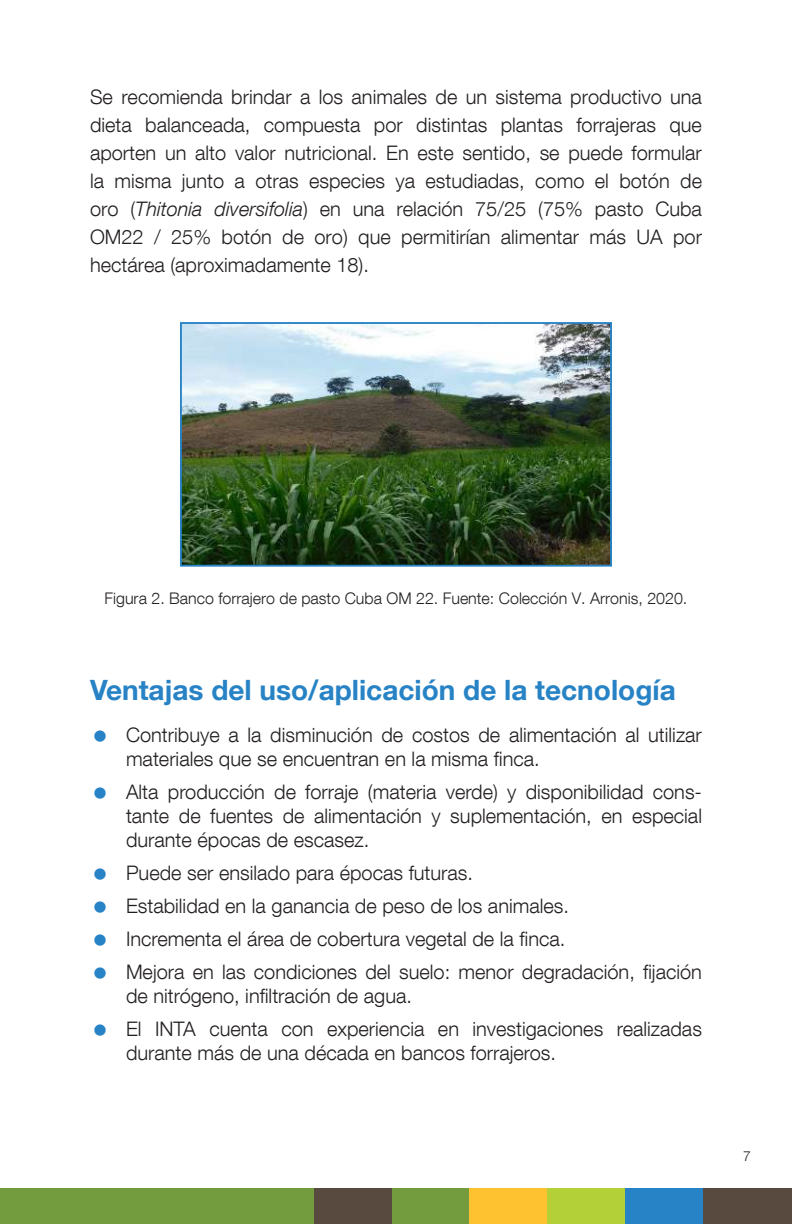
<style>
.page{position:relative;width:792px;height:1224px;background:#fff}
.page>*{position:absolute;margin:0;border:0;box-sizing:border-box;transform-origin:0 0}
.t1{font:700 28px "Helvetica Neue LT Com";color:#2783c5}
.t2{font:300 20px/28px "Helvetica Neue LT Com";color:#231f20}
.t3{font:300 16px "Helvetica Neue LT Com";color:#231f20}
.t4{font:300 14px "Helvetica Neue LT Com";color:#231f20}
.s1{font-style:italic}
</style>
<div class="page">
<div style="left:392px;top:1188px;width:78px;height:36px;background:#739c3e"></div>
<div style="left:314px;top:1188px;width:78px;height:36px;background:#584a3e"></div>
<div style="left:470px;top:1188px;width:77px;height:36px;background:#fec231"></div>
<div style="left:547px;top:1188px;width:78px;height:36px;background:#b3d038"></div>
<div style="left:625px;top:1188px;width:78px;height:36px;background:#2783c5"></div>
<div style="left:703px;top:1188px;width:89px;height:36px;background:#584a3e"></div>
<div style="left:0;top:1188px;width:314px;height:36px;background:#739c3e"></div>
<img style="left:183px;top:325px;width:426px;height:239px">
<div style="left:180px;top:322px;width:432px;height:245px;border:2px solid #2783c5"></div>
<p class="t2" style="left:90px;top:83px;width:614px;text-align:justify">Se recomienda brindar a los animales de un sistema productivo una dieta balanceada, compuesta por distintas plantas forrajeras que aporten un alto valor nutricional. En este sentido, se puede formular la misma junto a otras especies ya estudiadas, como el botón de oro (<span class="s1">Thitonia diversifolia</span>) en una relación 75/25 (75% pasto Cuba OM22 / 25% botón de oro) que permitirían alimentar más UA por hectárea (aproximadamente 18).</p>
<p class="t3" style="left:105px;top:588px;width:584px">Figura 2. Banco forrajero de pasto Cuba OM 22. Fuente: Colección V. Arronis, 2020.</p>
<h1 class="t1" style="left:90px;top:673px;width:587px">Ventajas del uso/aplicación de la tecnología</h1>
<p class="t2" style="left:126px;top:723px;width:577px;line-height:24px">Contribuye a la disminución de costos de alimentación al utilizar materiales que se encuentran en la misma finca.</p>
<p class="t2" style="left:126px;top:780px;width:578px;line-height:24px;text-align:justify">Alta producción de forraje (materia verde) y disponibilidad cons&shy;tante de fuentes de alimentación y suplementación, en especial durante épocas de escasez.</p>
<p class="t2" style="left:126px;top:856px;width:577px;line-height:33px">Puede ser ensilado para épocas futuras.<br>Estabilidad en la ganancia de peso de los animales.<br>Incrementa el área de cobertura vegetal de la finca.<br>Mejora en las condiciones del suelo: menor degradación, fijación</p>
<p class="t2" style="left:126px;top:979px;width:577px;line-height:33px">de nitrógeno, infiltración de agua.<br>El INTA cuenta con experiencia en investigaciones realizadas</p>
<p class="t2" style="left:126px;top:1039px;width:432px">durante más de una década en bancos forrajeros.</p>
<p class="t4" style="left:743px;top:1148px;width:9px">7</p>
</div>
